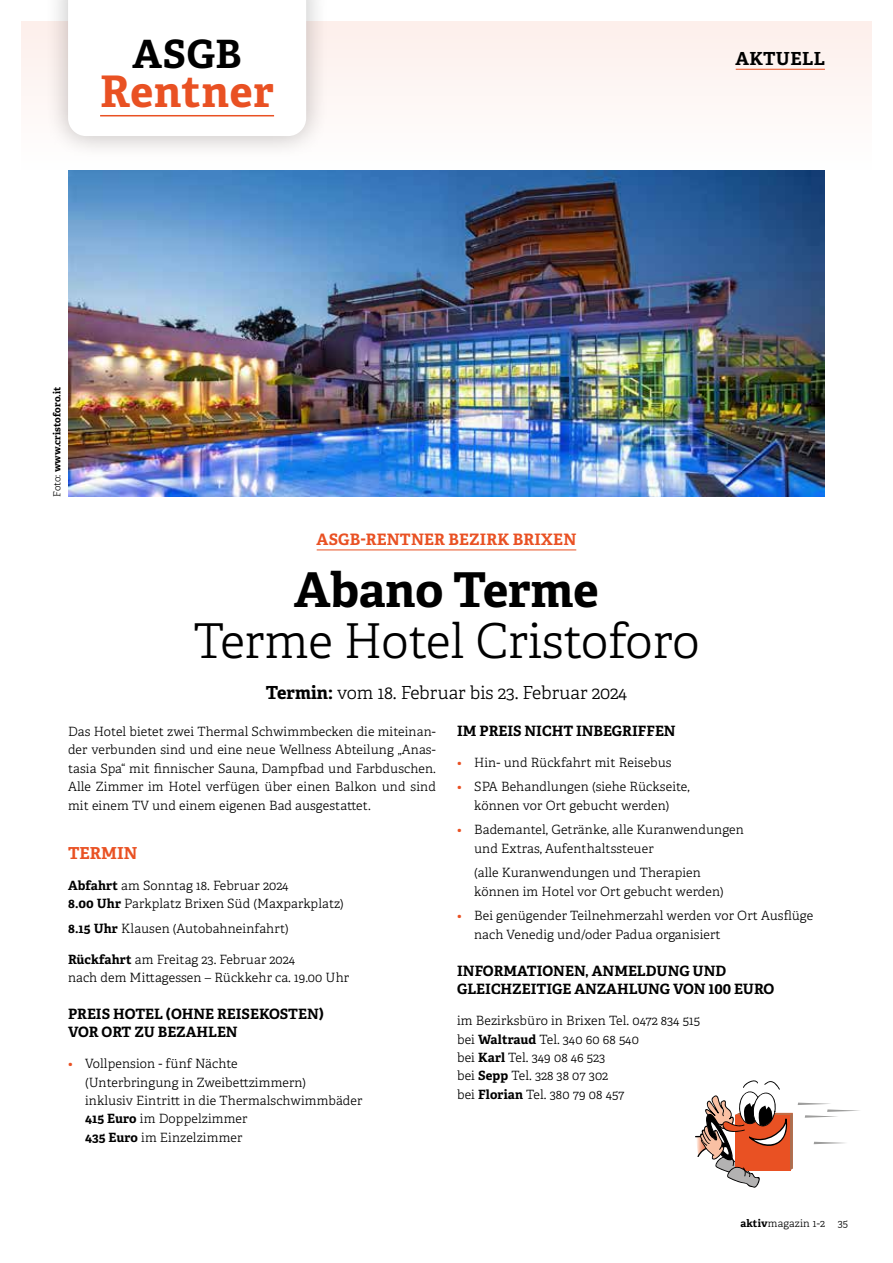
<style>
.page{position:relative;width:893px;height:1263px;background:#fff}
.page>*{position:absolute;margin:0;border:0;box-sizing:border-box;transform-origin:0 0}
.t1{font:300 48px "Adelle";color:#000}
.t2{font:700 48px "Adelle";color:#000}
.t3{font:700 43.5px "Adelle";letter-spacing:.02em;color:#e95123}
.t4{font:700 39px "Adelle";color:#000}
.t5{font:300 18px "Adelle";color:#000}
.t6{font:700 18px "Adelle";letter-spacing:.02em;color:#000}
.t7{font:700 16.5px "Adelle";color:#e95123}
.t8{font:700 15.75px "Adelle";letter-spacing:.01em;color:#e95123}
.t9{font:700 14.25px/18.5px "Adelle";color:#000}
.t10{font:300 12.75px/18.5px "Adelle";letter-spacing:.01em;color:#000}
.t11{font:300 10.5px "Adelle";letter-spacing:.02em;color:#000}
.t12{font:700 9.75px "Adelle";letter-spacing:.01em;color:#000}
.s1{font-weight:300}
.s2{font-weight:700}
.s3{color:#e95123}
</style>
<div class="page">
<hr style="left:317px;top:549px;width:259px;height:1px;background:#e95123">
<img style="left:68px;top:170px;width:757px;height:326px">
<svg style="left:695px;top:1080px;width:165px;height:108px"></svg>
<div style="left:21px;top:21px;width:851px;height:149px;background:#fef7f5"></div>
<hr style="left:736px;top:69px;width:89px;height:1px;background:#e95123">
<div style="left:44px;top:0;width:286px;height:160px;background:#000;opacity:.25"></div>
<div style="left:68px;top:0;width:238px;height:136px;background:#fff"></div>
<hr style="left:100px;top:115px;width:174px;height:1px;background:#e95123">
<h3 class="t4" style="left:132px;top:29px;width:111px">ASGB</h3>
<h2 class="t3" style="left:100px;top:64px;width:175px">Rentner</h2>
<p class="t12" style="left:51px;top:497px;width:111px;rotate:-90deg"><span class="s1">Foto:</span> www.cristoforo.it</p>
<h3 class="t6" style="left:735px;top:47px;width:91px">AKTUELL</h3>
<p class="t8" style="left:317px;top:530px;width:261px">ASGB-RENTNER BEZIRK BRIXEN</p>
<h1 class="t2" style="left:294px;top:559px;width:306px">Abano Terme</h1>
<h1 class="t1" style="left:194px;top:611px;width:507px">Terme Hotel Cristoforo</h1>
<h3 class="t5" style="left:266px;top:682px;width:363px"><span class="s2">Termin:</span> vom 18. Februar bis 23. Februar 2024</h3>
<p class="t10" style="left:68px;top:722px;width:369px;text-align:justify">Das Hotel bietet zwei Thermal Schwimmbecken die miteinan&shy;der verbunden sind und eine neue Wellness Abteilung „Anas&shy;tasia Spa“ mit finnischer Sauna, Dampfbad und Farbduschen.<br>Alle Zimmer im Hotel verfügen über einen Balkon und sind mit einem TV und einem eigenen Bad ausgestattet.</p>
<p class="t7" style="left:68px;top:842px;width:71px">TERMIN</p>
<p class="t10" style="left:68px;top:876px;width:277px"><span class="s2">Abfahrt</span> am Sonntag 18. Februar 2024<br><span class="s2">8.00 Uhr</span> Parkplatz Brixen Süd (Maxparkplatz)</p>
<p class="t10" style="left:68px;top:919px;width:222px"><span class="s2">8.15 Uhr</span> Klausen (Autobahneinfahrt)</p>
<p class="t10" style="left:68px;top:950px;width:283px"><span class="s2">Rückfahrt</span> am Freitag 23. Februar 2024<br>nach dem Mittagessen – Rückkehr ca. 19.00 Uhr</p>
<p class="t9" style="left:68px;top:1005px;width:257px">PREIS HOTEL (OHNE REISEKOSTEN)<br>VOR ORT ZU BEZAHLEN</p>
<p class="t10" style="left:85px;top:1054px;width:279px;text-indent:-17px"><span class="s3">•</span> Vollpension - fünf Nächte<br>(Unterbringung in Zweibettzimmern)<br>inklusiv Eintritt in die Thermalschwimmbäder<br><span class="s2">415 Euro</span> im Doppelzimmer<br><span class="s2">435 Euro</span> im Einzelzimmer</p>
<p class="t9" style="left:457px;top:722px;width:220px">IM PREIS NICHT INBEGRIFFEN</p>
<p class="t10" style="left:457px;top:753px;width:216px"><span class="s3">•</span> Hin- und Rückfahrt mit Reisebus</p>
<p class="t10" style="left:457px;top:778px;width:234px;text-align:center"><span class="s3">•</span> SPA Behandlungen (siehe Rückseite, können vor Ort gebucht werden)</p>
<p class="t10" style="left:474px;top:821px;width:271px;text-indent:-17px"><span class="s3">•</span> Bademantel, Getränke, alle Kuranwendungen und Extras, Aufenthaltssteuer</p>
<p class="t10" style="left:474px;top:864px;width:251px">(alle Kuranwendungen und Therapien können im Hotel vor Ort gebucht werden)</p>
<p class="t10" style="left:474px;top:907px;width:341px;text-indent:-17px"><span class="s3">•</span> Bei genügender Teilnehmerzahl werden vor Ort Ausflüge nach Venedig und/oder Padua organisiert</p>
<p class="t9" style="left:457px;top:962px;width:319px">INFORMATIONEN, ANMELDUNG UND<br>GLEICHZEITIGE ANZAHLUNG VON 100 EURO</p>
<p class="t10" style="left:457px;top:1011px;width:244px">im Bezirksbüro in Brixen Tel. 0472 834 515 bei <span class="s2">Waltraud</span> Tel. 340 60 68 540<br>bei <span class="s2">Karl</span> Tel. 349 08 46 523<br>bei <span class="s2">Sepp</span> Tel. 328 38 07 302<br>bei <span class="s2">Florian</span> Tel. 380 79 08 457</p>
<p class="t11" style="left:740px;top:1217px;width:109px"><span class="s2">aktiv</span>magazin 1-2 35</p>
</div>
